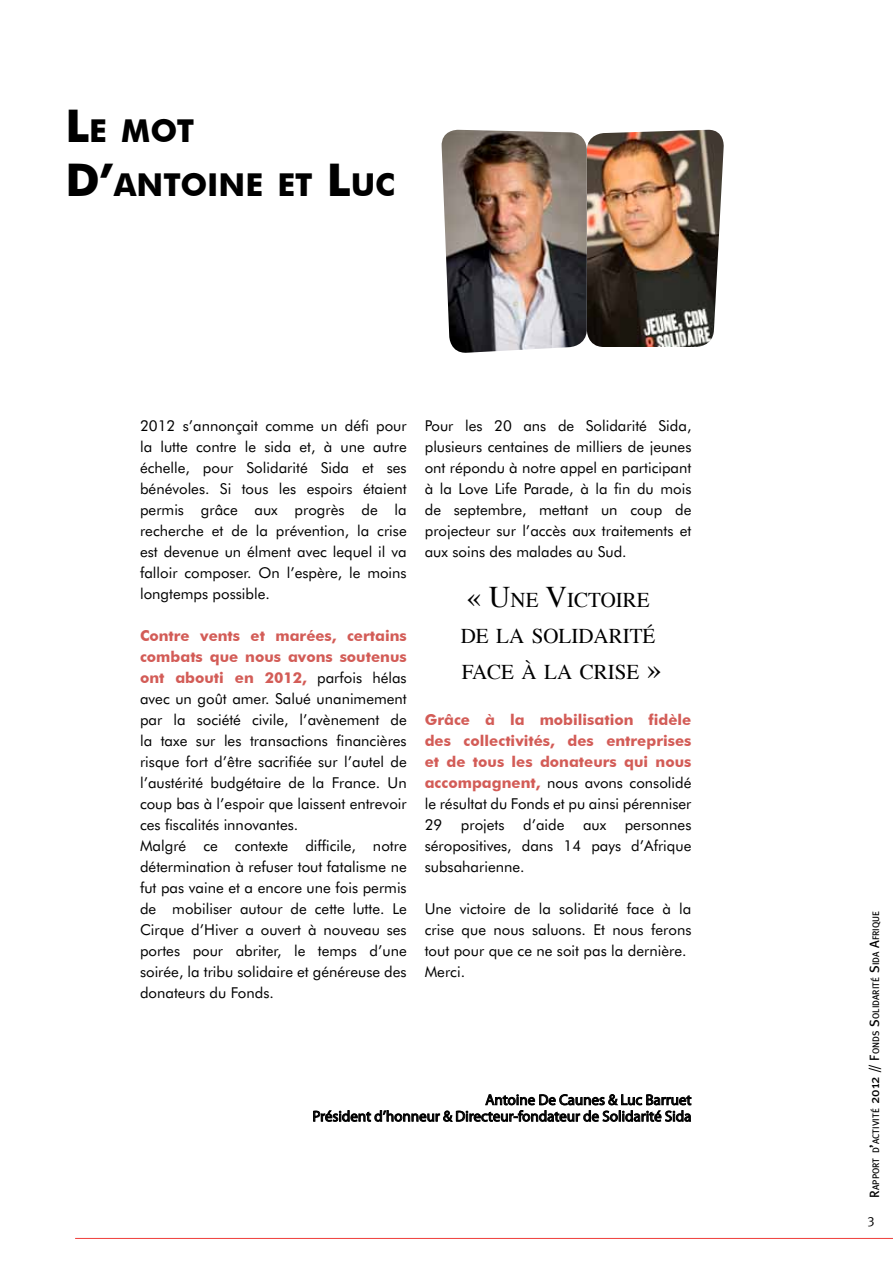
<style>
.page{position:relative;width:893px;height:1263px;background:#fff}
.page>*{position:absolute;margin:0;border:0;box-sizing:border-box;transform-origin:0 0}
.t1{font:700 31.5px/54px "Futura BT";color:#000}
.t2{font:21px/36px "Times";color:#000}
.t3{font:15px/21px "Futura BT";color:#000;text-align:justify}
.t4{font:15px/16.5px "Myriad Pro";color:#000;text-align:right}
.t5{font:13.5px "Meta";color:#000}
.t6{font:500 9.45px "Meta";color:#000}
.s1{font-size:45px}
.s2{font-weight:700;color:#d35c57}
.s3{font-size:30px}
.s4{font-size:13.5px}
</style>
<div class="page">
<hr style="left:75px;top:1238px;width:818px;height:1px;background:#ef3c39">
<svg style="left:313px;top:1094px;width:379px;height:28px"></svg>
<img style="left:587px;top:130px;width:137px;height:217px">
<img style="left:441px;top:130px;width:146px;height:223px">
<h1 class="t1" style="left:65px;top:104px;width:331px"><span class="s1">L</span>E MOT<br><span class="s1">D’</span>ANTOINE ET <span class="s1">L</span>UC</h1>
<p class="t3" style="left:140px;top:415px;width:268px">2012 s’annonçait comme un défi pour la lutte contre le sida et, à une autre échelle, pour Solidarité Sida et ses bénévoles. Si tous les espoirs étaient permis grâce aux progrès de la recherche et de la prévention, la crise est devenue un élment avec lequel il va falloir composer. On l’espère, le moins longtemps possible.</p>
<p class="t3" style="left:140px;top:625px;width:268px;text-align:left"><span class="s2">Contre vents et marées, certains combats que nous avons soutenus ont abouti en 2012,</span> parfois hélas avec un goût amer. Salué unanimement par la société civile, l’avènement de la taxe sur les transactions financières risque fort d’être sacrifiée sur l’autel de l’austérité budgétaire de la France. Un coup bas à l’espoir que laissent entrevoir ces fiscalités innovantes.<br>Malgré ce contexte difficile, notre détermination à refuser tout fatalisme ne fut pas vaine et a encore une fois permis de mobiliser autour de cette lutte. Le Cirque d’Hiver a ouvert à nouveau ses portes pour abriter, le temps d’une soirée, la tribu solidaire et généreuse des donateurs du Fonds.</p>
<p class="t3" style="left:425px;top:415px;width:268px">Pour les 20 ans de Solidarité Sida, plusieurs centaines de milliers de jeunes ont répondu à notre appel en participant à la Love Life Parade, à la fin du mois de septembre, mettant un coup de projecteur sur l’accès aux traitements et aux soins des malades au Sud.</p>
<h2 class="t2" style="left:461px;top:583px;width:202px"><span class="s3">« U</span>NE <span class="s3">V</span>ICTOIRE<br>DE LA SOLIDARITÉ<br>FACE À LA CRISE <span class="s3">»</span></h2>
<p class="t3" style="left:425px;top:709px;width:268px"><span class="s2">Grâce à la mobilisation fidèle des collectivités, des entreprises et de tous les donateurs qui nous accompagnent,</span> nous avons consolidé le résultat du Fonds et pu ainsi pérenniser 29 projets d’aide aux personnes séropositives, dans 14 pays d’Afrique subsaharienne.</p>
<p class="t3" style="left:425px;top:898px;width:268px;text-align:left">Une victoire de la solidarité face à la crise que nous saluons. Et nous ferons tout pour que ce ne soit pas la dernière.<br>Merci.</p>
<p class="t4" style="left:312px;top:1091px;width:380px">Antoine De Caunes &amp; Luc Barruet<br>Président d’honneur &amp; Directeur-fondateur de Solidarité Sida</p>
<p class="t6" style="left:870px;top:1198px;width:288px;rotate:-90deg"><span class="s4">R</span>apport d<span class="s4">’</span>activité <span class="s4">2012 // F</span>onds <span class="s4">S</span>olidarité <span class="s4">S</span>ida <span class="s4">A</span>frique</p>
<p class="t5" style="left:867px;top:1212px;width:9px">3</p>
</div>
